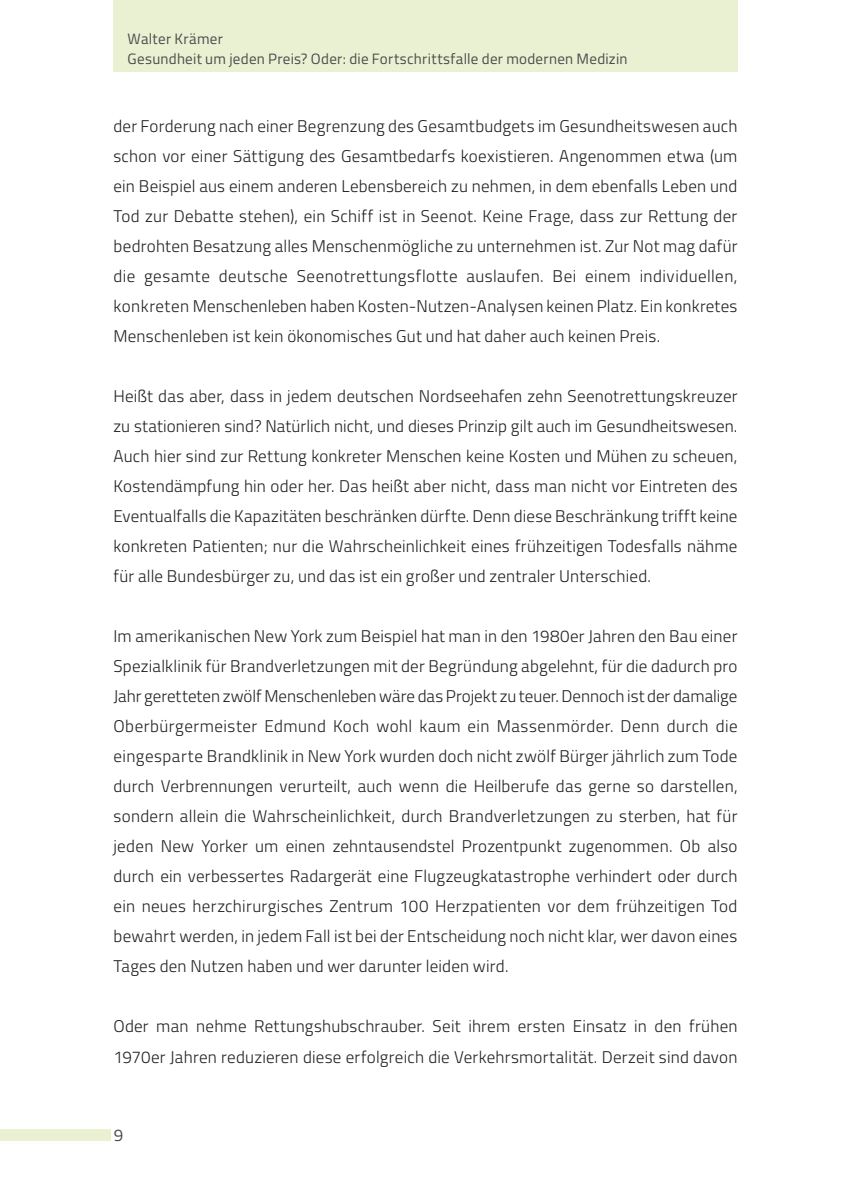
<style>
.page{position:relative;width:851px;height:1191px;background:#fff}
.page>*{position:absolute;margin:0;border:0;box-sizing:border-box;transform-origin:0 0}
.t1{font:300 17px/30px "Titillium";letter-spacing:.01em;color:#231f20;text-align:justify}
.t2{font:17px "Titillium";color:#4b4c4d}
.t3{font:15px/20px "Titillium";letter-spacing:.015em;color:#4b4c4d}
</style>
<div class="page">
<div style="left:113px;top:0;width:624px;height:71px;background:#eaf1d2"></div>
<div style="left:0;top:1129px;width:111px;height:11px;background:#eaf1d2"></div>
<p class="t3" style="left:128px;top:28px;width:501px">Walter Krämer<br>Gesundheit um jeden Preis? Oder: die Fortschrittsfalle der modernen Medizin</p>
<p class="t1" style="left:113px;top:110px;width:625px">der Forderung nach einer Begrenzung des Gesamtbudgets im Gesundheitswesen auch schon vor einer Sättigung des Gesamtbedarfs koexistieren. Angenommen etwa (um ein Beispiel aus einem anderen Lebensbereich zu nehmen, in dem ebenfalls Leben und Tod zur Debatte stehen), ein Schiff ist in Seenot. Keine Frage, dass zur Rettung der bedrohten Besatzung alles Menschenmögliche zu unternehmen ist. Zur Not mag dafür die gesamte deutsche Seenotrettungsflotte auslaufen. Bei einem individuellen, konkreten Menschenleben haben Kosten-Nutzen-Analysen keinen Platz. Ein konkretes Menschenleben ist kein ökonomisches Gut und hat daher auch keinen Preis.</p>
<p class="t1" style="left:113px;top:380px;width:625px">Heißt das aber, dass in jedem deutschen Nordseehafen zehn Seenotrettungskreuzer zu stationieren sind? Natürlich nicht, und dieses Prinzip gilt auch im Gesundheitswesen.<br>Auch hier sind zur Rettung konkreter Menschen keine Kosten und Mühen zu scheuen, Kostendämpfung hin oder her. Das heißt aber nicht, dass man nicht vor Eintreten des Eventualfalls die Kapazitäten beschränken dürfte. Denn diese Beschränkung trifft keine konkreten Patienten; nur die Wahrscheinlichkeit eines frühzeitigen Todesfalls nähme für alle Bundesbürger zu, und das ist ein großer und zentraler Unterschied.</p>
<p class="t1" style="left:113px;top:620px;width:625px">Im amerikanischen New York zum Beispiel hat man in den 1980er Jahren den Bau einer Spezialklinik für Brandverletzungen mit der Begründung abgelehnt, für die dadurch pro Jahr geretteten zwölf Menschenleben wäre das Projekt zu teuer. Dennoch ist der damalige Oberbürgermeister Edmund Koch wohl kaum ein Massenmörder. Denn durch die eingesparte Brandklinik in New York wurden doch nicht zwölf Bürger jährlich zum Tode durch Verbrennungen verurteilt, auch wenn die Heilberufe das gerne so darstellen, sondern allein die Wahrscheinlichkeit, durch Brandverletzungen zu sterben, hat für jeden New Yorker um einen zehntausendstel Prozentpunkt zugenommen. Ob also durch ein verbessertes Radargerät eine Flugzeugkatastrophe verhindert oder durch ein neues herzchirurgisches Zentrum 100 Herzpatienten vor dem frühzeitigen Tod bewahrt werden, in jedem Fall ist bei der Entscheidung noch nicht klar, wer davon eines Tages den Nutzen haben und wer darunter leiden wird.</p>
<p class="t1" style="left:113px;top:1010px;width:625px">Oder man nehme Rettungshubschrauber. Seit ihrem ersten Einsatz in den frühen<br>1970er Jahren reduzieren diese erfolgreich die Verkehrsmortalität. Derzeit sind davon</p>
<p class="t2" style="left:114px;top:1122px;width:11px">9</p>
</div>
